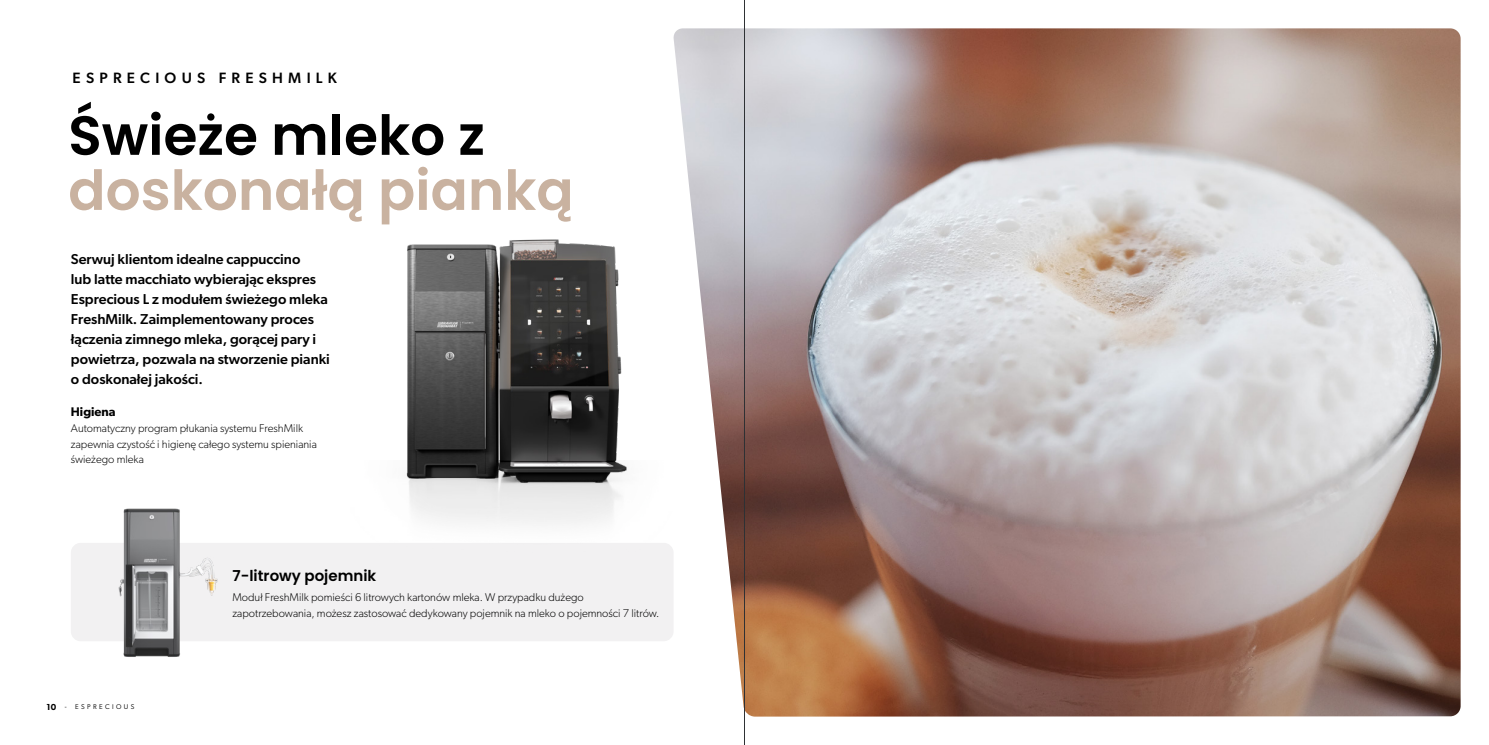
<style>
.page{position:relative;width:1489px;height:745px;background:#fff}
.page>*{position:absolute;margin:0;border:0;box-sizing:border-box;transform-origin:0 0}
.t1{font:600 55px "Poppins";color:#c9b2a0}
.t2{font:600 55px "Poppins";color:#000}
.t3{font:500 15px "Gibson";letter-spacing:.35em;color:#000}
.t4{font:600 15px "Poppins";color:#000}
.t5{font:500 14.38px/20px "Gibson";color:#000}
.t6{font:600 12.5px "Gibson";color:#000}
.t7{font:300 11.25px/15.6px "Gibson";color:#000}
.t8{font:6.88px "Gibson";letter-spacing:.35em;color:#000}
.s1{font-weight:600;font-size:8.75px}
</style>
<div class="page">
<div style="left:71px;top:542px;width:602px;height:98px;background:#f2f1f2;border-radius:10px"></div>
<img style="left:71px;top:508px;width:176px;height:149px">
<img style="left:390px;top:239px;width:276px;height:304px">
<img style="left:673px;top:28px;width:787px;height:688px">
<hr style="left:744px;top:0;width:1px;height:744px;background:#2e3134">
<h2 class="t3" style="left:73px;top:69px;width:266px">ESPRECIOUS FRESHMILK</h2>
<h1 class="t2" style="left:68px;top:103px;width:418px">Świeże mleko z</h1>
<h1 class="t1" style="left:68px;top:158px;width:507px">doskonałą pianką</h1>
<p class="t5" style="left:71px;top:249px;width:260px">Serwuj klientom idealne cappuccino<br>lub latte macchiato wybierając ekspres Esprecious L z modułem świeżego mleka FreshMilk. Zaimplementowany proces łączenia zimnego mleka, gorącej pary i powietrza, pozwala na stworzenie pianki o doskonałej jakości.</p>
<p class="t6" style="left:71px;top:404px;width:46px">Higiena</p>
<p class="t7" style="left:71px;top:420px;width:247px">Automatyczny program płukania systemu FreshMilk zapewnia czystość i higienę całego systemu spieniania świeżego mleka</p>
<p class="t8" style="left:47px;top:701px;width:89px"><span class="s1">10</span> - ESPRECIOUS</p>
<h2 class="t4" style="left:232px;top:566px;width:145px">7-litrowy pojemnik</h2>
<p class="t7" style="left:232px;top:589px;width:428px">Moduł FreshMilk pomieści 6 litrowych kartonów mleka. W przypadku dużego zapotrzebowania, możesz zastosować dedykowany pojemnik na mleko o pojemności 7 litrów.</p>
</div>
